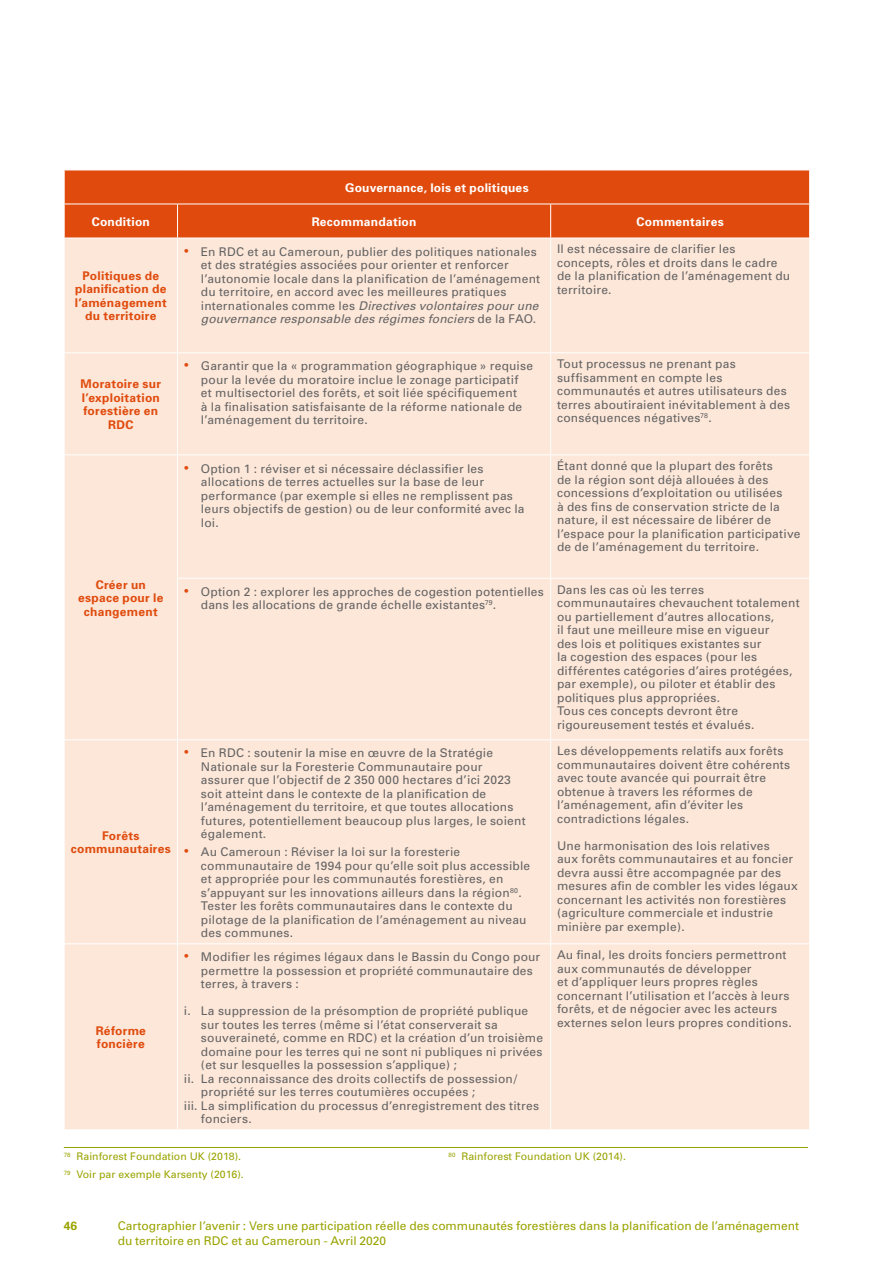
<style>
.page{position:relative;width:893px;height:1263px;background:#fff}
.page>*{position:absolute;margin:0;border:0;box-sizing:border-box;transform-origin:0 0}
.t1{font:12px/13.5px "Univers";letter-spacing:.02em;color:#646363}
.t2{font:700 12px/13.5px "Univers";letter-spacing:.02em;color:#e04b0d;text-align:center}
.t3{font:12px/15px "Univers";letter-spacing:-.005em;color:#9aa400}
.t4{font:700 12px "Univers";letter-spacing:.02em;color:#fff}
.t5{font:700 12px "Univers";color:#9aa400}
.t6{font:10.5px/17.7px "Univers";color:#9aa400}
.s1{font-size:15px;color:#e04b0d}
.s2{font-style:italic}
</style>
<div class="page">
<div style="left:65px;top:171px;width:744px;height:67px;background:#e04b0d"></div>
<div style="left:65px;top:239px;width:744px;height:890px;background:#fce7d9"></div>
<hr style="left:177px;top:238px;width:1px;height:114px;background:#fff">
<hr style="left:550px;top:238px;width:1px;height:114px;background:#fff">
<hr style="left:64px;top:352px;width:114px;height:1px;background:#fff">
<hr style="left:178px;top:352px;width:373px;height:1px;background:#fff">
<hr style="left:177px;top:353px;width:1px;height:101px;background:#fff">
<hr style="left:551px;top:352px;width:259px;height:1px;background:#fff">
<hr style="left:550px;top:353px;width:1px;height:101px;background:#fff">
<hr style="left:64px;top:454px;width:114px;height:1px;background:#fff">
<hr style="left:551px;top:454px;width:259px;height:1px;background:#fff">
<hr style="left:177px;top:579px;width:1px;height:160px;background:#fff">
<hr style="left:551px;top:578px;width:259px;height:1px;background:#fff">
<hr style="left:550px;top:579px;width:1px;height:160px;background:#fff">
<hr style="left:64px;top:739px;width:114px;height:1px;background:#fff">
<hr style="left:178px;top:739px;width:373px;height:1px;background:#fff">
<hr style="left:177px;top:740px;width:1px;height:203px;background:#fff">
<hr style="left:551px;top:739px;width:259px;height:1px;background:#fff">
<hr style="left:550px;top:740px;width:1px;height:203px;background:#fff">
<hr style="left:64px;top:943px;width:114px;height:1px;background:#fff">
<hr style="left:178px;top:943px;width:373px;height:1px;background:#fff">
<hr style="left:177px;top:944px;width:1px;height:185px;background:#fff">
<hr style="left:551px;top:943px;width:259px;height:1px;background:#fff">
<hr style="left:550px;top:944px;width:1px;height:185px;background:#fff">
<hr style="left:177px;top:204px;width:1px;height:34px;background:#fff">
<hr style="left:550px;top:204px;width:1px;height:34px;background:#fff">
<hr style="left:64px;top:204px;width:114px;height:1px;background:#fff">
<hr style="left:178px;top:204px;width:373px;height:1px;background:#fff">
<hr style="left:551px;top:204px;width:259px;height:1px;background:#fff">
<hr style="left:178px;top:454px;width:373px;height:1px;background:#fff">
<hr style="left:177px;top:455px;width:1px;height:123px;background:#fff">
<hr style="left:550px;top:455px;width:1px;height:123px;background:#fff">
<hr style="left:177px;top:578px;width:374px;height:1px;background:#fff">
<hr style="left:64px;top:1147px;width:744px;height:1px;background:#9aa400">
<p class="t4" style="left:345px;top:180px;width:185px">Gouvernance, lois et politiques</p>
<p class="t4" style="left:92px;top:214px;width:60px">Condition</p>
<p class="t4" style="left:312px;top:214px;width:106px">Recommandation</p>
<p class="t4" style="left:637px;top:214px;width:89px">Commentaires</p>
<p class="t2" style="left:75px;top:269px;width:93px">Politiques de planification de l’aménagement du territoire</p>
<p class="t2" style="left:81px;top:377px;width:82px">Moratoire sur l’exploitation forestière en<br>RDC</p>
<p class="t2" style="left:78px;top:578px;width:87px">Créer un espace pour le changement</p>
<p class="t2" style="left:71px;top:829px;width:102px">Forêts communautaires</p>
<p class="t2" style="left:96px;top:1024px;width:52px;text-align:left">Réforme foncière</p>
<p class="t1" style="left:201px;top:245px;width:341px;text-indent:-17px"><span class="s1">•</span> En RDC et au Cameroun, publier des politiques nationales et des stratégies associées pour orienter et renforcer l’autonomie locale dans la planification de l’aménagement du territoire, en accord avec les meilleures pratiques internationales comme les <span class="s2">Directives volontaires pour une gouvernance responsable des régimes fonciers</span> de la FAO.</p>
<p class="t1" style="left:557px;top:242px;width:235px">Il est nécessaire de clarifier les concepts, rôles et droits dans le cadre de la planification de l’aménagement du territoire.</p>
<p class="t1" style="left:201px;top:360px;width:334px;text-indent:-17px"><span class="s1">•</span> Garantir que la « programmation géographique » requise pour la levée du moratoire inclue le zonage participatif<br>et multisectoriel des forêts, et soit liée spécifiquement<br>à la finalisation satisfaisante de la réforme nationale de l’aménagement du territoire.</p>
<p class="t1" style="left:557px;top:357px;width:234px">Tout processus ne prenant pas suffisamment en compte les communautés et autres utilisateurs des terres aboutiraient inévitablement à des conséquences négatives<sup>78</sup>.</p>
<p class="t1" style="left:201px;top:462px;width:325px;text-indent:-17px"><span class="s1">•</span> Option 1 : réviser et si nécessaire déclassifier les allocations de terres actuelles sur la base de leur performance (par exemple si elles ne remplissent pas leurs objectifs de gestion) ou de leur conformité avec la loi.</p>
<p class="t1" style="left:557px;top:459px;width:245px">Étant donné que la plupart des forêts<br>de la région sont déjà allouées à des concessions d’exploitation ou utilisées<br>à des fins de conservation stricte de la nature, il est nécessaire de libérer de l’espace pour la planification participative de de l’aménagement du territoire.</p>
<p class="t1" style="left:201px;top:585px;width:345px;text-indent:-17px"><span class="s1">•</span> Option 2 : explorer les approches de cogestion potentielles dans les allocations de grande échelle existantes<sup>79</sup>.</p>
<p class="t1" style="left:557px;top:583px;width:244px">Dans les cas où les terres communautaires chevauchent totalement ou partiellement d’autres allocations,<br>il faut une meilleure mise en vigueur<br>des lois et politiques existantes sur<br>la cogestion des espaces (pour les différentes catégories d’aires protégées, par exemple), ou piloter et établir des politiques plus appropriées.<br>Tous ces concepts devront être rigoureusement testés et évalués.</p>
<p class="t1" style="left:201px;top:746px;width:326px;text-indent:-17px"><span class="s1">•</span> En RDC : soutenir la mise en œuvre de la Stratégie Nationale sur la Foresterie Communautaire pour assurer que l’objectif de 2 350 000 hectares d’ici 2023 soit atteint dans le contexte de la planification de l’aménagement du territoire, et que toutes allocations futures, potentiellement beaucoup plus larges, le soient également.</p>
<p class="t1" style="left:201px;top:845px;width:331px;text-indent:-17px"><span class="s1">•</span> Au Cameroun : Réviser la loi sur la foresterie communautaire de 1994 pour qu’elle soit plus accessible et appropriée pour les communautés forestières, en s’appuyant sur les innovations ailleurs dans la région<sup>80</sup>.<br>Tester les forêts communautaires dans le contexte du pilotage de la planification de l’aménagement au niveau des communes.</p>
<p class="t1" style="left:201px;top:950px;width:341px;text-indent:-17px"><span class="s1">•</span> Modifier les régimes légaux dans le Bassin du Congo pour permettre la possession et propriété communautaire des terres, à travers :</p>
<p class="t1" style="left:184px;top:1004px;width:346px">i. La suppression de la présomption de propriété publique</p>
<p class="t1" style="left:201px;top:1018px;width:299px">sur toutes les terres (même si l’état conserverait sa</p>
<p class="t1" style="left:201px;top:1031px;width:344px">souveraineté, comme en RDC) et la création d’un troisième</p>
<p class="t1" style="left:201px;top:1045px;width:343px">domaine pour les terres qui ne sont ni publiques ni privées</p>
<p class="t1" style="left:201px;top:1058px;width:258px">(et sur lesquelles la possession s’applique) ;</p>
<p class="t1" style="left:184px;top:1072px;width:335px">ii. La reconnaissance des droits collectifs de possession/</p>
<p class="t1" style="left:201px;top:1085px;width:276px">propriété sur les terres coutumières occupées ;</p>
<p class="t1" style="left:184px;top:1099px;width:357px">iii. La simplification du processus d’enregistrement des titres</p>
<p class="t1" style="left:201px;top:1112px;width:52px">fonciers.</p>
<p class="t1" style="left:557px;top:744px;width:235px">Les développements relatifs aux forêts communautaires doivent être cohérents avec toute avancée qui pourrait être obtenue à travers les réformes de l’aménagement, afin d’éviter les contradictions légales.</p>
<p class="t1" style="left:557px;top:839px;width:242px">Une harmonisation des lois relatives<br>aux forêts communautaires et au foncier devra aussi être accompagnée par des mesures afin de combler les vides légaux concernant les activités non forestières (agriculture commerciale et industrie minière par exemple).</p>
<p class="t1" style="left:557px;top:948px;width:236px">Au final, les droits fonciers permettront aux communautés de développer<br>et d’appliquer leurs propres règles concernant l’utilisation et l’accès à leurs forêts, et de négocier avec les acteurs externes selon leurs propres conditions.</p>
<p class="t6" style="left:64px;top:1148px;width:182px"><sup>78</sup> Rainforest Foundation UK (2018).<br><sup>79</sup> Voir par exemple Karsenty (2016).</p>
<p class="t6" style="left:449px;top:1148px;width:179px"><sup>80</sup> Rainforest Foundation UK (2014).</p>
<p class="t5" style="left:64px;top:1218px;width:15px">46</p>
<p class="t3" style="left:118px;top:1218px;width:683px">Cartographier l’avenir : Vers une participation réelle des communautés forestières dans la planification de l’aménagement du territoire en RDC et au Cameroun - Avril 2020</p>
</div>
